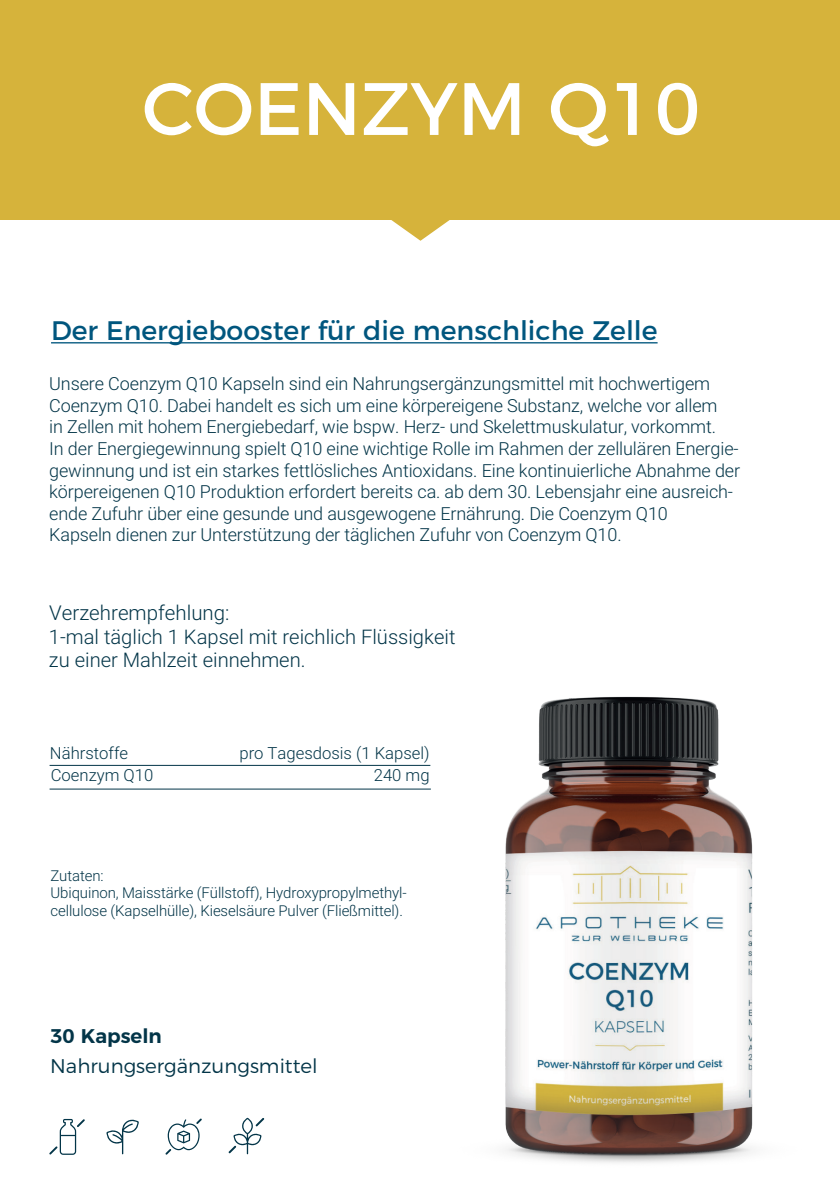
<style>
.page{position:relative;width:840px;height:1191px;background:#fff}
.page>*{position:absolute;margin:0;border:0;box-sizing:border-box;transform-origin:0 0}
.t1{font:74px "Montserrat";color:#fff}
.t2{font:26.8px "Montserrat";color:#00567e}
.t3{font:300 20.4px "Roboto";color:#033548}
.t4{font:300 20.2px/22.8px "Roboto";color:#033548}
.t5{font:300 19.8px "Montserrat";color:#033548}
.t6{font:600 19.8px "Montserrat";color:#033548}
.t7{font:300 18px/21.6px "Roboto";letter-spacing:-.005em;color:#033548}
.t8{font:300 16.6px/22.6px "Roboto";color:#033548}
.t9{font:300 15px/18px "Roboto";letter-spacing:-.005em;color:#033548}
</style>
<div class="page">
<div style="left:0;top:0;width:839px;height:219px;background:#d6b33b"></div>
<hr style="left:51px;top:342px;width:606px;height:1px;background:#00567e">
<svg style="left:246px;top:219px;width:348px;height:22px"></svg>
<svg style="left:228px;top:1117px;width:36px;height:37px"></svg>
<svg style="left:165px;top:1118px;width:37px;height:36px"></svg>
<svg style="left:106px;top:1119px;width:33px;height:35px"></svg>
<svg style="left:49px;top:1119px;width:36px;height:35px"></svg>
<hr style="left:50px;top:765px;width:380px;height:1px;background:#033548">
<hr style="left:50px;top:788px;width:380px;height:1px;background:#033548">
<img style="left:505px;top:696px;width:248px;height:467px">
<h1 class="t1" style="left:142px;top:49px;width:559px">COENZYM Q10</h1>
<h2 class="t2" style="left:51px;top:309px;width:607px">Der Energiebooster für die menschliche Zelle</h2>
<p class="t7" style="left:49px;top:372px;width:692px">Unsere Coenzym Q10 Kapseln sind ein Nahrungsergänzungsmittel mit hochwertigem Coenzym Q10. Dabei handelt es sich um eine körpereigene Substanz, welche vor allem<br>in Zellen mit hohem Energiebedarf, wie bspw. Herz- und Skelettmuskulatur, vorkommt.<br>In der Energiegewinnung spielt Q10 eine wichtige Rolle im Rahmen der zellulären Energie&shy;gewinnung und ist ein starkes fettlösliches Antioxidans. Eine kontinuierliche Abnahme der körpereigenen Q10 Produktion erfordert bereits ca. ab dem 30. Lebensjahr eine ausreich&shy;ende Zufuhr über eine gesunde und ausgewogene Ernährung. Die Coenzym Q10<br>Kapseln dienen zur Unterstützung der täglichen Zufuhr von Coenzym Q10.</p>
<p class="t3" style="left:49px;top:598px;width:182px">Verzehrempfehlung:</p>
<p class="t4" style="left:49px;top:624px;width:408px">1-mal täglich 1 Kapsel mit reichlich Flüssigkeit zu einer Mahlzeit einnehmen.</p>
<p class="t8" style="left:50px;top:740px;width:105px">Nährstoffe<br>Coenzym Q10</p>
<p class="t8" style="left:239px;top:740px;width:191px;text-align:right">pro Tagesdosis (1 Kapsel)<br>240 mg</p>
<p class="t9" style="left:50px;top:866px;width:55px">Zutaten:</p>
<p class="t9" style="left:51px;top:882px;width:357px">Ubiquinon, Maisstärke (Füllstoff), Hydroxypropylmethyl&shy;cellulose (Kapselhülle), Kieselsäure Pulver (Fließmittel).</p>
<p class="t6" style="left:50px;top:1020px;width:113px">30 Kapseln</p>
<p class="t5" style="left:50px;top:1050px;width:269px">Nahrungsergänzungsmittel</p>
</div>
